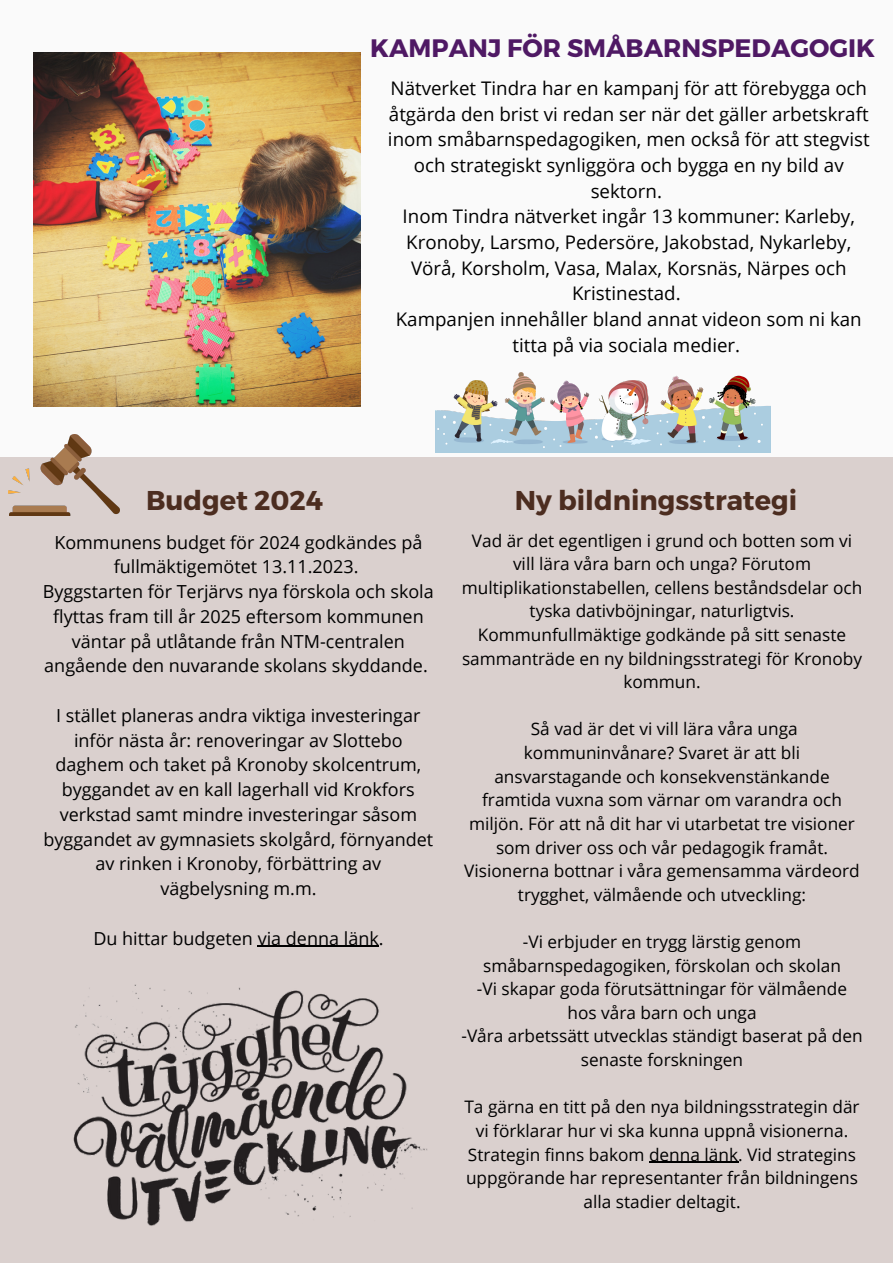
<style>
.page{position:relative;width:893px;height:1264px;background:#fff}
.page>*{position:absolute;margin:0;border:0;box-sizing:border-box;transform-origin:0 0}
.t1{font:700 27.15px "Montserrat";color:#4c2d20}
.t2{font:700 25.2px "Montserrat";color:#4f1964}
.t3{font:18.75px/25.7px "Open Sans";color:#000;text-align:center}
.t4{font:18px/24.8px "Open Sans";color:#000;text-align:center}
.t5{font:17.25px/23.5px "Open Sans";color:#000;text-align:center}
</style>
<div class="page">
<div style="left:0;top:0;width:892px;height:1262px;background:#fafafa"></div>
<div style="left:0;top:457px;width:892px;height:805px;background:#dad0ce"></div>
<img style="left:73px;top:984px;width:355px;height:242px">
<img style="left:34px;top:52px;width:326px;height:354px">
<img style="left:435px;top:372px;width:335px;height:80px">
<img style="left:8px;top:434px;width:111px;height:81px">
<hr style="left:258px;top:945px;width:121px;height:1px;background:#000">
<hr style="left:649px;top:1161px;width:89px;height:1px;background:#000">
<p class="t2" style="left:370px;top:31px;width:506px">KAMPANJ FÖR SMÅBARNSPEDAGOGIK</p>
<p class="t3" style="left:388px;top:75px;width:483px">Nätverket Tindra har en kampanj för att förebygga och åtgärda den brist vi redan ser när det gäller arbetskraft inom småbarnspedagogiken, men också för att stegvist och strategiskt synliggöra och bygga en ny bild av sektorn.</p>
<p class="t3" style="left:402px;top:203px;width:454px">Inom Tindra nätverket ingår 13 kommuner: Karleby, Kronoby, Larsmo, Pedersöre, Jakobstad, Nykarleby, Vörå, Korsholm, Vasa, Malax, Korsnäs, Närpes och Kristinestad.</p>
<p class="t3" style="left:396px;top:306px;width:467px">Kampanjen innehåller bland annat videon som ni kan titta på via sociala medier.</p>
<p class="t1" style="left:146px;top:483px;width:179px">Budget 2024</p>
<p class="t4" style="left:54px;top:529px;width:369px">Kommunens budget för 2024 godkändes på fullmäktigemötet 13.11.2023.</p>
<p class="t4" style="left:43px;top:579px;width:392px">Byggstarten för Terjärvs nya förskola och skola flyttas fram till år 2025 eftersom kommunen väntar på utlåtande från NTM-centralen angående den nuvarande skolans skyddande.</p>
<p class="t4" style="left:44px;top:702px;width:391px">I stället planeras andra viktiga investeringar inför nästa år: renoveringar av Slottebo daghem och taket på Kronoby skolcentrum, byggandet av en kall lagerhall vid Krokfors verkstad samt mindre investeringar såsom byggandet av gymnasiets skolgård, förnyandet av rinken i Kronoby, förbättring av vägbelysning m.m.</p>
<p class="t4" style="left:93px;top:925px;width:292px">Du hittar budgeten via denna länk.</p>
<p class="t1" style="left:514px;top:483px;width:284px">Ny bildningsstrategi</p>
<p class="t5" style="left:461px;top:528px;width:402px">Vad är det egentligen i grund och botten som vi vill lära våra barn och unga? Förutom multiplikationstabellen, cellens beståndsdelar och tyska dativböjningar, naturligtvis.<br>Kommunfullmäktige godkände på sitt senaste sammanträde en ny bildningsstrategi för Kronoby kommun.</p>
<p class="t5" style="left:464px;top:717px;width:397px">Så vad är det vi vill lära våra unga kommuninvånare? Svaret är att bli ansvarstagande och konsekvenstänkande framtida vuxna som värnar om varandra och miljön. För att nå dit har vi utarbetat tre visioner som driver oss och vår pedagogik framåt.<br>Visionerna bottnar i våra gemensamma värdeord trygghet, välmående och utveckling:</p>
<p class="t5" style="left:483px;top:929px;width:359px">-Vi erbjuder en trygg lärstig genom småbarnspedagogiken, förskolan och skolan</p>
<p class="t5" style="left:477px;top:976px;width:371px">-Vi skapar goda förutsättningar för välmående hos våra barn och unga</p>
<p class="t5" style="left:461px;top:1023px;width:402px">-Våra arbetssätt utvecklas ständigt baserat på den senaste forskningen</p>
<p class="t5" style="left:464px;top:1094px;width:396px">Ta gärna en titt på den nya bildningsstrategin där vi förklarar hur vi ska kunna uppnå visionerna.<br>Strategin finns bakom denna länk. Vid strategins uppgörande har representanter från bildningens alla stadier deltagit.</p>
</div>
